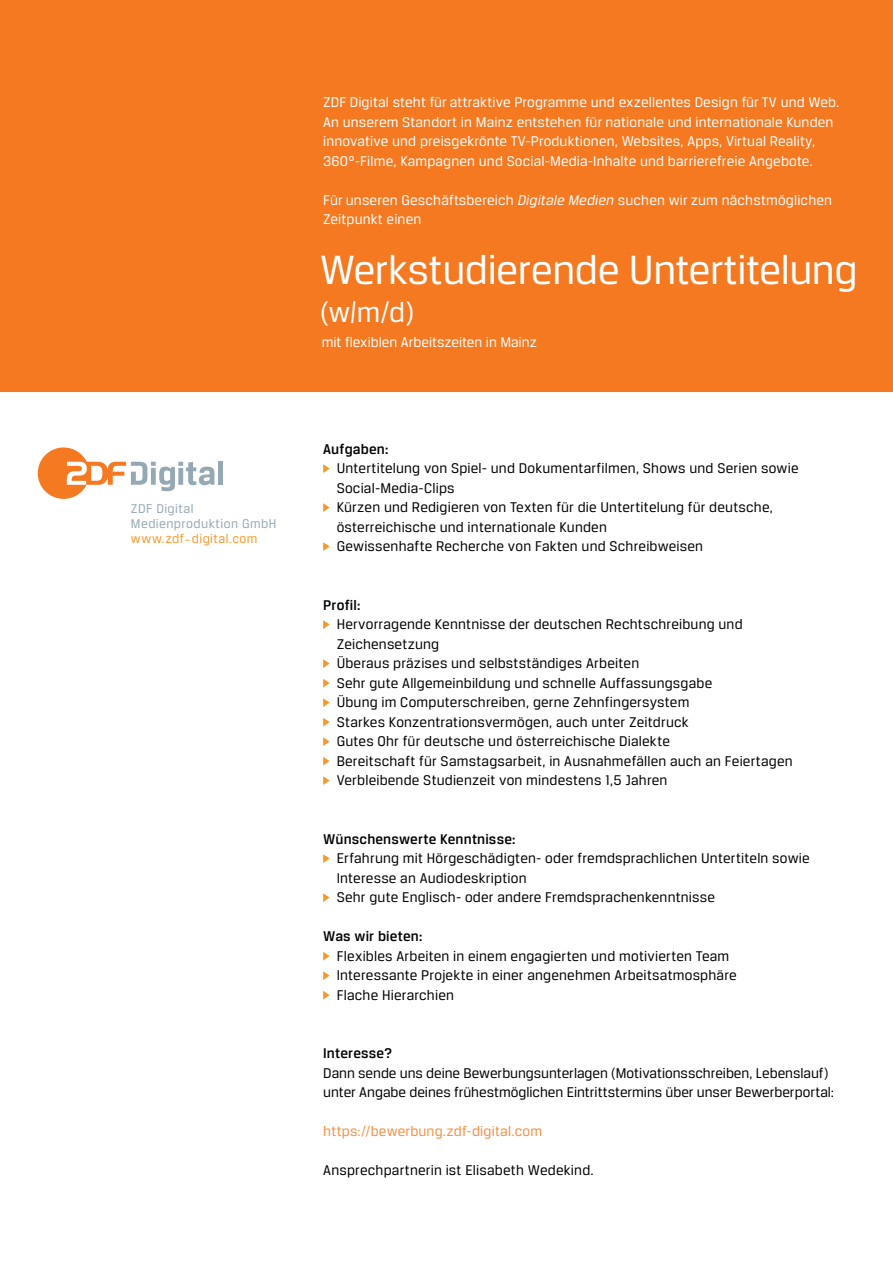
<style>
.page{position:relative;width:893px;height:1263px;background:#fff}
.page>*{position:absolute;margin:0;border:0;box-sizing:border-box;transform-origin:0 0}
.t1{font:43.5px "Breuer Text";letter-spacing:-.01em;color:#fff}
.t2{font:30px "Breuer Text";color:#fff}
.t3{font:15px/19.5px "Breuer Text";letter-spacing:.01em;color:#000}
.t4{font:15px/19.5px "Breuer Text";letter-spacing:.01em;color:#fff}
.t5{font:500 15px "Breuer Text";letter-spacing:.01em;color:#000}
.t6{font:15px "Breuer Text";letter-spacing:.01em;color:#f78e43}
.t7{font:13.5px/15px "Breuer Text";letter-spacing:.03em;color:#95a9b4}
.t8{font:13.5px "Breuer Text";letter-spacing:.035em;color:#f89728}
.s1{font-style:italic}
</style>
<div class="page">
<div style="left:0;top:0;width:893px;height:391px;background:#f47920"></div>
<svg style="left:38px;top:447px;width:176px;height:52px"></svg>
<div style="left:218px;top:462px;width:5px;height:23px;background:#95a9b4"></div>
<svg style="left:323px;top:464px;width:7px;height:9px"></svg>
<svg style="left:323px;top:503px;width:7px;height:9px"></svg>
<svg style="left:323px;top:542px;width:7px;height:9px"></svg>
<svg style="left:323px;top:620px;width:7px;height:9px"></svg>
<svg style="left:323px;top:659px;width:7px;height:9px"></svg>
<svg style="left:323px;top:679px;width:7px;height:8px"></svg>
<svg style="left:323px;top:698px;width:7px;height:9px"></svg>
<svg style="left:323px;top:718px;width:7px;height:8px"></svg>
<svg style="left:323px;top:737px;width:7px;height:9px"></svg>
<svg style="left:323px;top:757px;width:7px;height:8px"></svg>
<svg style="left:323px;top:776px;width:7px;height:9px"></svg>
<svg style="left:323px;top:854px;width:7px;height:9px"></svg>
<svg style="left:323px;top:893px;width:7px;height:9px"></svg>
<svg style="left:323px;top:952px;width:7px;height:8px"></svg>
<svg style="left:323px;top:971px;width:7px;height:9px"></svg>
<svg style="left:323px;top:991px;width:7px;height:8px"></svg>
<p class="t7" style="left:131px;top:501px;width:147px">ZDF Digital<br>Medienproduktion GmbH</p>
<p class="t8" style="left:131px;top:531px;width:128px">www.zdf-digital.com</p>
<p class="t4" style="left:323px;top:93px;width:518px">ZDF Digital steht für attraktive Programme und exzellentes Design für TV und Web.<br>An unserem Standort in Mainz entstehen für nationale und internationale Kunden innovative und preisgekrönte TV-Produktionen, Websites, Apps, Virtual Reality, 360°-Filme, Kampagnen und Social-Media-Inhalte und barrierefreie Angebote.</p>
<p class="t4" style="left:323px;top:190px;width:510px">Für unseren Geschäftsbereich <span class="s1">Digitale Medien</span> suchen wir zum nächstmöglichen<br>Zeitpunkt einen</p>
<h1 class="t1" style="left:320px;top:246px;width:539px">Werkstudierende Untertitelung</h1>
<h2 class="t2" style="left:320px;top:296px;width:96px">(w<span class="s1">/</span>m/d)</h2>
<p class="t4" style="left:322px;top:332px;width:217px">mit flexiblen Arbeitszeiten in Mainz</p>
<p class="t5" style="left:323px;top:440px;width:67px">Aufgaben:</p>
<p class="t3" style="left:337px;top:458px;width:463px">Untertitelung von Spiel- und Dokumentarfilmen, Shows und Serien sowie Social-Media-Clips<br>Kürzen und Redigieren von Texten für die Untertitelung für deutsche, österreichische und internationale Kunden<br>Gewissenhafte Recherche von Fakten und Schreibweisen</p>
<p class="t5" style="left:323px;top:596px;width:39px">Profil:</p>
<p class="t3" style="left:337px;top:614px;width:458px">Hervorragende Kenntnisse der deutschen Rechtschreibung und Zeichensetzung<br>Überaus präzises und selbstständiges Arbeiten<br>Sehr gute Allgemeinbildung und schnelle Auffassungsgabe<br>Übung im Computerschreiben, gerne Zehnfingersystem<br>Starkes Konzentrationsvermögen, auch unter Zeitdruck<br>Gutes Ohr für deutsche und österreichische Dialekte<br>Bereitschaft für Samstagsarbeit, in Ausnahmefällen auch an Feiertagen Verbleibende Studienzeit von mindestens 1,5 Jahren</p>
<p class="t5" style="left:323px;top:830px;width:194px">Wünschenswerte Kenntnisse:</p>
<p class="t3" style="left:337px;top:848px;width:475px">Erfahrung mit Hörgeschädigten- oder fremdsprachlichen Untertiteln sowie<br>Interesse an Audiodeskription<br>Sehr gute Englisch- oder andere Fremdsprachenkenntnisse</p>
<p class="t5" style="left:323px;top:928px;width:101px">Was wir bieten:</p>
<p class="t3" style="left:337px;top:946px;width:402px">Flexibles Arbeiten in einem engagierten und motivierten Team<br>Interessante Projekte in einer angenehmen Arbeitsatmosphäre<br>Flache Hierarchien</p>
<p class="t5" style="left:323px;top:1045px;width:71px">Interesse?</p>
<p class="t3" style="left:323px;top:1063px;width:512px">Dann sende uns deine Bewerbungsunterlagen (Motivationsschreiben, Lebenslauf) unter Angabe deines frühestmöglichen Eintrittstermins über unser Bewerberportal:</p>
<p class="t6" style="left:323px;top:1123px;width:220px">https://bewerbung.zdf-digital.com</p>
<p class="t3" style="left:323px;top:1160px;width:272px">Ansprechpartnerin ist Elisabeth Wedekind.</p>
</div>
